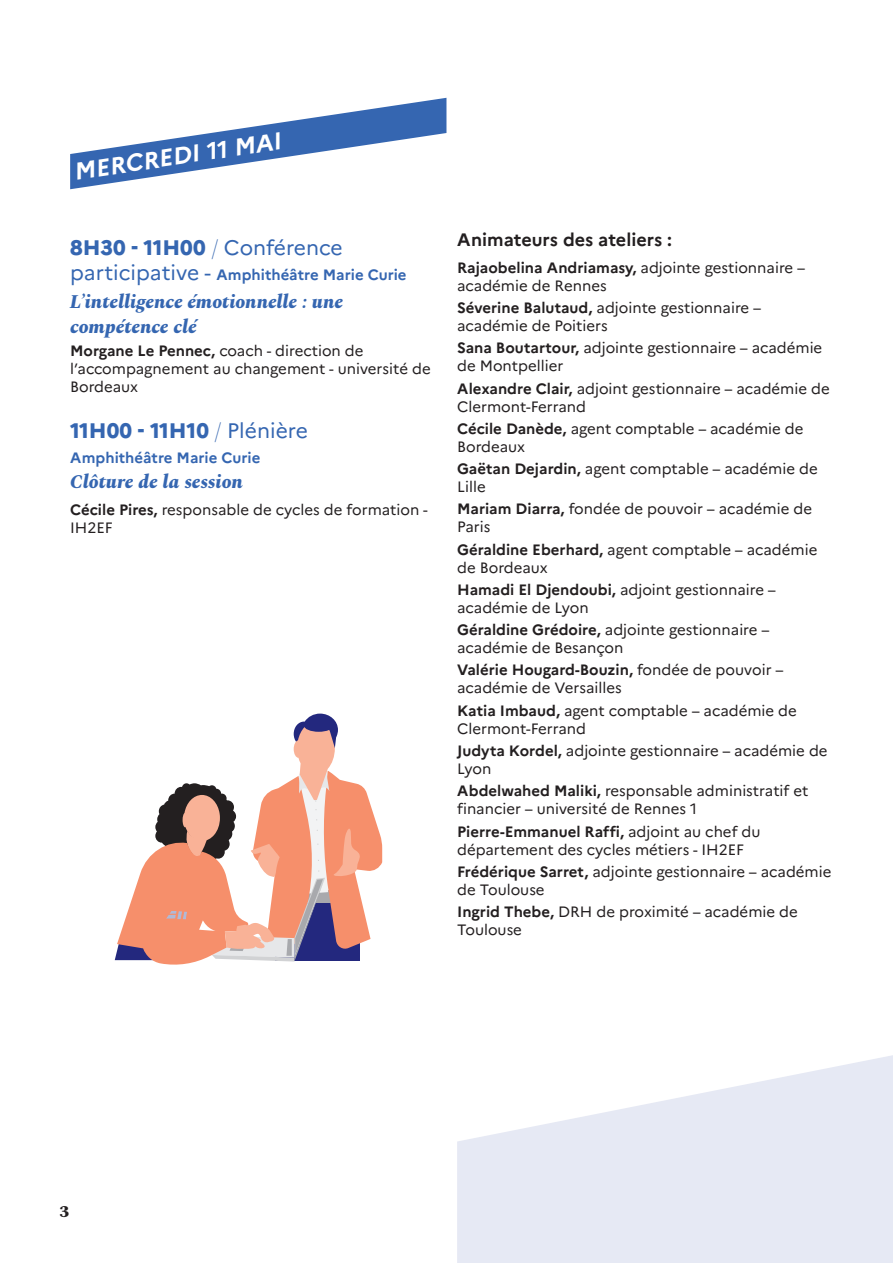
<style>
.page{position:relative;width:893px;height:1263px;background:#fff}
.page>*{position:absolute;margin:0;border:0;box-sizing:border-box;transform-origin:0 0}
.t1{font:italic 700 24px "Marianne";color:#fff}
.t2{font:800 21px "Marianne";color:#3566b1}
.t3{font:italic 800 19.5px/25.2px "Spectral";color:#3566b1}
.t4{font:700 18px "Marianne";color:#231f20}
.t5{font:800 16.5px "Spectral";color:#231f20}
.t6{font:15px/18px "Marianne";color:#231f20}
.t7{font:700 15px "Marianne";color:#3566b1}
.s1{font-weight:100}
.s2{font-weight:400}
.s3{font-weight:400;font-size:21px}
.s4{font-weight:700}
</style>
<div class="page">
<svg style="left:457px;top:1055px;width:436px;height:208px;fill:#e6e9f4"></svg>
<svg style="left:115px;top:714px;width:267px;height:251px"></svg>
<svg style="left:70px;top:98px;width:376px;height:91px"></svg>
<p class="t1" style="left:72px;top:158px;width:211px;rotate:-9deg">MERCREDI 11 MAI</p>
<p class="t2" style="left:70px;top:235px;width:274px">8H30 - 11H00 <span class="s1">/</span> <span class="s2">Conférence</span></p>
<p class="t7" style="left:70px;top:266px;width:338px"><span class="s3">participative -</span> Amphithéâtre Marie Curie</p>
<p class="t3" style="left:70px;top:288px;width:274px">L’intelligence émotionnelle : une compétence clé</p>
<p class="t6" style="left:70px;top:341px;width:362px"><span class="s4">Morgane Le Pennec,</span> coach - direction de l’accompagnement au changement - université de<br>Bordeaux</p>
<p class="t2" style="left:70px;top:418px;width:239px">11H00 - 11H10 <span class="s1">/</span> <span class="s2">Plénière</span></p>
<p class="t7" style="left:70px;top:449px;width:192px">Amphithéâtre Marie Curie</p>
<p class="t3" style="left:70px;top:468px;width:174px">Clôture de la session</p>
<p class="t6" style="left:70px;top:501px;width:359px"><span class="s4">Cécile Pires,</span> responsable de cycles de formation -<br>IH2EF</p>
<p class="t4" style="left:457px;top:229px;width:216px">Animateurs des ateliers :</p>
<p class="t6" style="left:457px;top:258px;width:350px"><span class="s4">Rajaobelina Andriamasy,</span> adjointe gestionnaire – académie de Rennes</p>
<p class="t6" style="left:457px;top:299px;width:306px"><span class="s4">Séverine Balutaud,</span> adjointe gestionnaire – académie de Poitiers</p>
<p class="t6" style="left:457px;top:339px;width:367px"><span class="s4">Sana Boutartour,</span> adjointe gestionnaire – académie de Montpellier</p>
<p class="t6" style="left:457px;top:379px;width:374px"><span class="s4">Alexandre Clair,</span> adjoint gestionnaire – académie de<br>Clermont-Ferrand</p>
<p class="t6" style="left:457px;top:420px;width:348px"><span class="s4">Cécile Danède,</span> agent comptable – académie de<br>Bordeaux</p>
<p class="t6" style="left:457px;top:460px;width:362px"><span class="s4">Gaëtan Dejardin,</span> agent comptable – académie de<br>Lille</p>
<p class="t6" style="left:457px;top:500px;width:356px"><span class="s4">Mariam Diarra,</span> fondée de pouvoir – académie de<br>Paris</p>
<p class="t6" style="left:457px;top:540px;width:362px"><span class="s4">Géraldine Eberhard,</span> agent comptable – académie de Bordeaux</p>
<p class="t6" style="left:457px;top:581px;width:320px"><span class="s4">Hamadi El Djendoubi,</span> adjoint gestionnaire – académie de Lyon</p>
<p class="t6" style="left:457px;top:621px;width:314px"><span class="s4">Géraldine Grédoire,</span> adjointe gestionnaire – académie de Besançon</p>
<p class="t6" style="left:457px;top:661px;width:328px"><span class="s4">Valérie Hougard-Bouzin,</span> fondée de pouvoir – académie de Versailles</p>
<p class="t6" style="left:457px;top:701px;width:341px"><span class="s4">Katia Imbaud,</span> agent comptable – académie de<br>Clermont-Ferrand</p>
<p class="t6" style="left:457px;top:742px;width:372px"><span class="s4">Judyta Kordel,</span> adjointe gestionnaire – académie de<br>Lyon</p>
<p class="t6" style="left:457px;top:782px;width:353px"><span class="s4">Abdelwahed Maliki,</span> responsable administratif et financier – université de Rennes 1</p>
<p class="t6" style="left:457px;top:822px;width:305px"><span class="s4">Pierre-Emmanuel Raffi,</span> adjoint au chef du département des cycles métiers - IH2EF</p>
<p class="t6" style="left:457px;top:862px;width:376px"><span class="s4">Frédérique Sarret,</span> adjointe gestionnaire – académie de Toulouse</p>
<p class="t6" style="left:457px;top:903px;width:342px"><span class="s4">Ingrid Thebe,</span> DRH de proximité – académie de<br>Toulouse</p>
<p class="t5" style="left:60px;top:1199px;width:11px">3</p>
</div>
